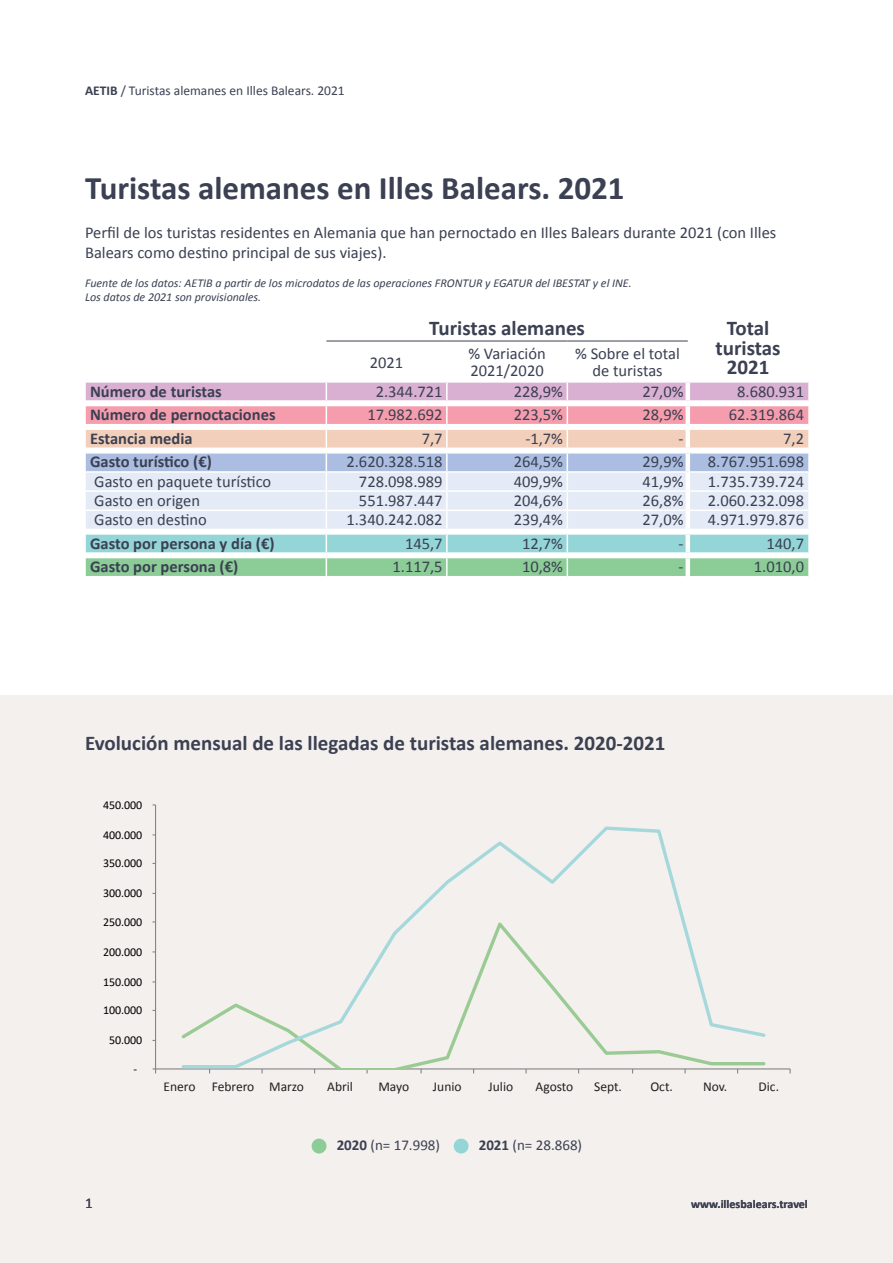
<style>
.page{position:relative;width:893px;height:1263px;background:#fff}
.page>*{position:absolute;margin:0;border:0;box-sizing:border-box;transform-origin:0 0}
.tit{font:700 33px "Calibri";color:#3b4052}
.tit_grafico{font:700 21px "Calibri";color:#3b4052}
.txt{font:700 21px "Calibri";color:#3b4052}
.txt-2{font:16.5px/16.5px "Calibri";color:#3b4052}
.txt-3{font:700 16.5px "Calibri";color:#3b4052}
.Font{font:15px "Calibri";color:#3b4052}
.t1{font:13.5px "Calibri";letter-spacing:-.005em;color:#000}
.Font-2{font:13.5px "Calibri";color:#231f20}
.t2{font:13.5px "Calibri";color:#3b4052}
.fuente{font:italic 12px "Calibri";color:#3b4052}
.t3{font:12px "Calibri";letter-spacing:-.005em;color:#000}
.t4{font:700 12px "Calibri";color:#3b4052}
.s1{font-weight:700}
</style>
<div class="page">
<div style="left:0;top:695px;width:893px;height:568px;background:#f4f0ed"></div>
<hr style="left:326px;top:341px;width:121px;height:1px;background:#3b4052">
<hr style="left:447px;top:341px;width:120px;height:1px;background:#3b4052">
<hr style="left:567px;top:341px;width:121px;height:1px;background:#3b4052">
<svg style="left:85px;top:382px;width:723px;height:195px"></svg>
<div style="left:312px;top:1139px;width:14px;height:14px;background:#8ccc97;border-radius:50%"></div>
<div style="left:454px;top:1139px;width:15px;height:14px;background:#94d5d7;border-radius:50%"></div>
<hr style="left:155px;top:805px;width:1px;height:264px;background:#868686">
<hr style="left:156px;top:1068px;width:634px;height:1px;background:#868686">
<svg style="left:180px;top:826px;width:588px;height:244px"></svg>
<p class="t2" style="left:85px;top:82px;width:261px"><span class="s1">AETIB</span> / Turistas alemanes en Illes Balears. 2021</p>
<p class="tit" style="left:85px;top:167px;width:541px">Turistas alemanes en Illes Balears. 2021</p>
<p class="txt-2" style="left:85px;top:223px;width:693px;line-height:19.8px">Perfil de los turistas residentes en Alemania que han pernoctado en Illes Balears durante 2021 (con Illes<br>Balears como destino principal de sus viajes).</p>
<p class="fuente" style="left:85px;top:275px;width:548px">Fuente de los datos: AETIB a partir de los microdatos de las operaciones FRONTUR y EGATUR del IBESTAT y el INE.</p>
<p class="fuente" style="left:85px;top:289px;width:178px">Los datos de 2021 son provisionales.</p>
<p class="txt" style="left:429px;top:315px;width:157px">Turistas alemanes</p>
<p class="txt" style="left:727px;top:315px;width:44px">Total</p>
<p class="txt" style="left:715px;top:334px;width:67px">turistas</p>
<p class="txt" style="left:727px;top:354px;width:44px">2021</p>
<p class="txt-2" style="left:370px;top:354px;width:35px">2021</p>
<p class="txt-2" style="left:468px;top:346px;width:79px">% Variación<br>2021/2020</p>
<p class="txt-2" style="left:575px;top:346px;width:106px;text-align:center">% Sobre el total de turistas</p>
<p class="txt-3" style="left:90px;top:380px;width:133px">Número de turistas</p>
<p class="txt-2" style="left:376px;top:383px;width:68px">2.344.721</p>
<p class="txt-2" style="left:514px;top:383px;width:51px">228,9%</p>
<p class="txt-2" style="left:643px;top:383px;width:43px">27,0%</p>
<p class="txt-2" style="left:737px;top:383px;width:68px">8.680.931</p>
<p class="txt-3" style="left:90px;top:404px;width:187px">Número de pernoctaciones</p>
<p class="txt-2" style="left:367px;top:406px;width:77px">17.982.692</p>
<p class="txt-2" style="left:514px;top:406px;width:51px">223,5%</p>
<p class="txt-2" style="left:643px;top:406px;width:43px">28,9%</p>
<p class="txt-2" style="left:729px;top:406px;width:77px">62.319.864</p>
<p class="txt-3" style="left:90px;top:428px;width:104px">Estancia media</p>
<p class="txt-2" style="left:422px;top:430px;width:22px">7,7</p>
<p class="txt-2" style="left:525px;top:430px;width:39px">-1,7%</p>
<p class="txt-2" style="left:678px;top:430px;width:7px">-</p>
<p class="txt-2" style="left:783px;top:430px;width:22px">7,2</p>
<p class="txt-3" style="left:90px;top:451px;width:123px">Gasto turístico (€)</p>
<p class="txt-2" style="left:346px;top:454px;width:98px">2.620.328.518</p>
<p class="txt-2" style="left:514px;top:454px;width:51px">264,5%</p>
<p class="txt-2" style="left:643px;top:454px;width:43px">29,9%</p>
<p class="txt-2" style="left:708px;top:454px;width:98px">8.767.951.698</p>
<p class="txt-2" style="left:94px;top:473px;width:179px">Gasto en paquete turístico</p>
<p class="txt-2" style="left:359px;top:473px;width:85px">728.098.989</p>
<p class="txt-2" style="left:514px;top:473px;width:51px">409,9%</p>
<p class="txt-2" style="left:643px;top:473px;width:43px">41,9%</p>
<p class="txt-2" style="left:708px;top:473px;width:98px">1.735.739.724</p>
<p class="txt-2" style="left:94px;top:492px;width:107px">Gasto en origen</p>
<p class="txt-2" style="left:359px;top:492px;width:85px">551.987.447</p>
<p class="txt-2" style="left:514px;top:492px;width:51px">204,6%</p>
<p class="txt-2" style="left:643px;top:492px;width:43px">26,8%</p>
<p class="txt-2" style="left:708px;top:492px;width:98px">2.060.232.098</p>
<p class="txt-2" style="left:94px;top:511px;width:114px">Gasto en destino</p>
<p class="txt-2" style="left:346px;top:511px;width:98px">1.340.242.082</p>
<p class="txt-2" style="left:514px;top:511px;width:51px">239,4%</p>
<p class="txt-2" style="left:643px;top:511px;width:43px">27,0%</p>
<p class="txt-2" style="left:708px;top:511px;width:98px">4.971.979.876</p>
<p class="txt-3" style="left:90px;top:532px;width:186px">Gasto por persona y día (€)</p>
<p class="txt-2" style="left:405px;top:535px;width:39px">145,7</p>
<p class="txt-2" style="left:522px;top:535px;width:43px">12,7%</p>
<p class="txt-2" style="left:678px;top:535px;width:7px">-</p>
<p class="txt-2" style="left:766px;top:535px;width:39px">140,7</p>
<p class="txt-3" style="left:90px;top:556px;width:150px">Gasto por persona (€)</p>
<p class="txt-2" style="left:392px;top:558px;width:52px">1.117,5</p>
<p class="txt-2" style="left:522px;top:558px;width:43px">10,8%</p>
<p class="txt-2" style="left:678px;top:558px;width:7px">-</p>
<p class="txt-2" style="left:754px;top:558px;width:52px">1.010,0</p>
<p class="tit_grafico" style="left:85px;top:730px;width:582px">Evolución mensual de las llegadas de turistas alemanes. 2020-2021</p>
<p class="t3" style="left:103px;top:796px;width:41px">450.000</p>
<p class="t3" style="left:103px;top:826px;width:41px">400.000</p>
<p class="t3" style="left:103px;top:855px;width:41px">350.000</p>
<p class="t3" style="left:103px;top:885px;width:41px">300.000</p>
<p class="t3" style="left:103px;top:913px;width:41px">250.000</p>
<p class="t3" style="left:103px;top:943px;width:41px">200.000</p>
<p class="t3" style="left:103px;top:973px;width:41px">150.000</p>
<p class="t3" style="left:103px;top:1002px;width:41px">100.000</p>
<p class="t3" style="left:109px;top:1032px;width:35px">50.000</p>
<p class="t3" style="left:133px;top:1060px;width:5px">-</p>
<p class="t1" style="left:166px;top:1077px;width:35px">Gener</p>
<p class="t1" style="left:217px;top:1077px;width:38px">Febrer</p>
<p class="t1" style="left:274px;top:1077px;width:30px">Març</p>
<p class="t1" style="left:328px;top:1077px;width:27px">Abril</p>
<p class="t1" style="left:380px;top:1077px;width:29px">Maig</p>
<p class="t1" style="left:435px;top:1077px;width:26px">Juny</p>
<p class="t1" style="left:486px;top:1077px;width:29px">Juliol</p>
<p class="t1" style="left:537px;top:1077px;width:33px">Agost</p>
<p class="t1" style="left:595px;top:1077px;width:23px">Set.</p>
<p class="t1" style="left:647px;top:1077px;width:24px">Oct.</p>
<p class="t1" style="left:699px;top:1077px;width:27px">Nov.</p>
<p class="t1" style="left:752px;top:1077px;width:26px">Des.</p>
<p class="Font-2" style="left:163px;top:1078px;width:34px">Enero</p>
<p class="Font-2" style="left:212px;top:1078px;width:44px">Febrero</p>
<p class="Font-2" style="left:269px;top:1078px;width:36px">Marzo</p>
<p class="Font-2" style="left:378px;top:1078px;width:32px">Mayo</p>
<p class="Font-2" style="left:433px;top:1078px;width:30px">Junio</p>
<p class="Font-2" style="left:489px;top:1078px;width:26px">Julio</p>
<p class="Font-2" style="left:536px;top:1078px;width:9px">A</p>
<p class="Font-2" style="left:562px;top:1078px;width:13px">to</p>
<p class="Font-2" style="left:607px;top:1078px;width:16px">pt.</p>
<p class="Font-2" style="left:650px;top:1078px;width:24px">Oct.</p>
<p class="Font-2" style="left:703px;top:1078px;width:26px">Nov.</p>
<p class="Font-2" style="left:758px;top:1078px;width:22px">Dic.</p>
<p class="Font" style="left:337px;top:1136px;width:105px"><span class="s1">2020</span> (n= 17.998)</p>
<p class="Font" style="left:479px;top:1136px;width:105px"><span class="s1">2021</span> (n= 28.868)</p>
<p class="Font" style="left:85px;top:1193px;width:9px">1</p>
<p class="t4" style="left:691px;top:1196px;width:118px">www.illesbalears.travel</p>
</div>
